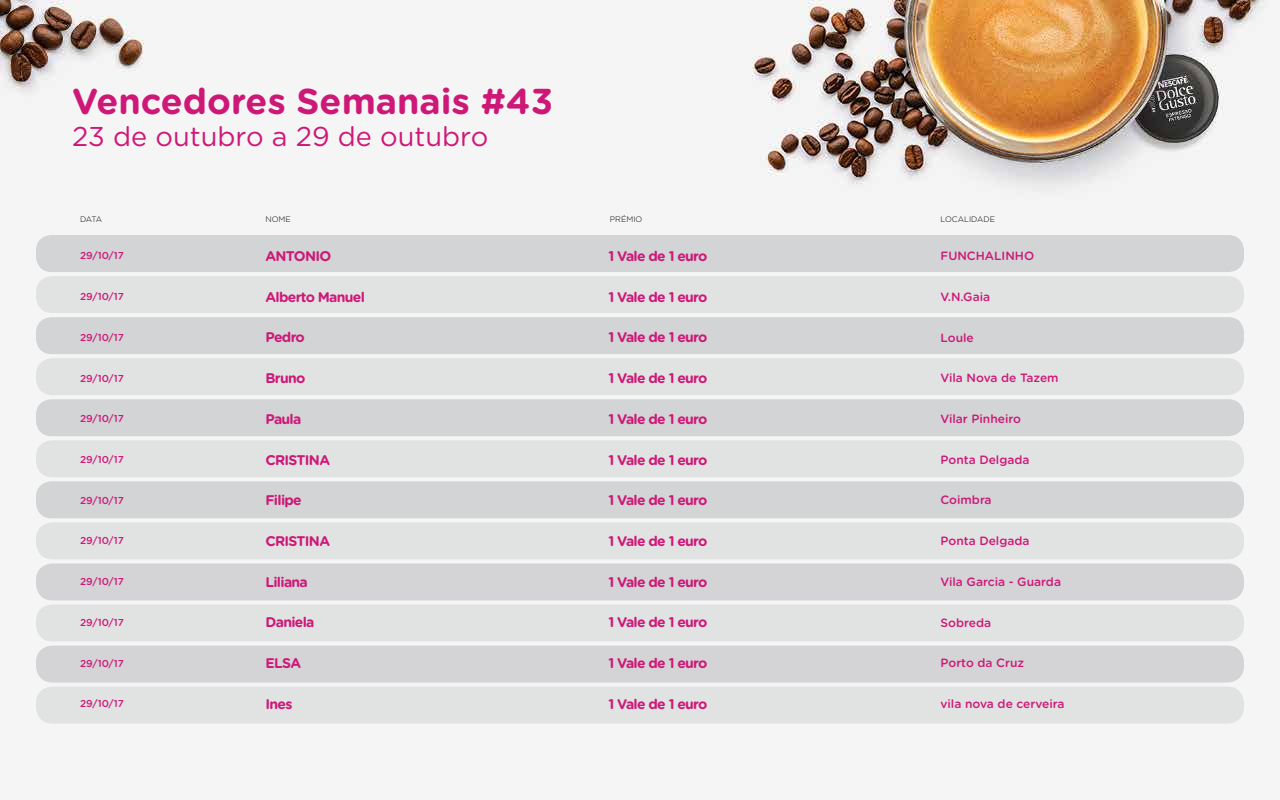
<style>
.page{position:relative;width:1280px;height:800px;background:#fff}
.page>*{position:absolute;margin:0;border:0;box-sizing:border-box;transform-origin:0 0}
.t1{font:700 36px "Gotham Rounded";color:#ce1877}
.t2{font:27.2px "Gotham Rounded";color:#ce1877}
.t3{font:700 14px "Gotham Rounded";letter-spacing:-.05em;color:#ce1877}
.t4{font:500 12px "Gotham Rounded";color:#ce1877}
.t5{font:500 10px "Gotham Rounded";color:#ce1877}
.t6{font:300 8px "Gotham Rounded";color:#000}
</style>
<div class="page">
<img style="left:0;top:0;width:1270px;height:724px">
<div style="left:36px;top:235px;width:1208px;height:37px;background:#d1d3d4;border-radius:16px"></div>
<div style="left:36px;top:399px;width:1208px;height:37px;background:#d1d3d4;border-radius:16px"></div>
<div style="left:36px;top:317px;width:1208px;height:37px;background:#d1d3d4;border-radius:16px"></div>
<div style="left:36px;top:481px;width:1208px;height:37px;background:#d1d3d4;border-radius:16px"></div>
<div style="left:36px;top:276px;width:1208px;height:37px;background:#e0e1e2;border-radius:16px"></div>
<div style="left:36px;top:440px;width:1208px;height:37px;background:#e0e1e2;border-radius:16px"></div>
<div style="left:36px;top:358px;width:1208px;height:37px;background:#e0e1e2;border-radius:16px"></div>
<div style="left:36px;top:522px;width:1208px;height:37px;background:#e0e1e2;border-radius:16px"></div>
<div style="left:36px;top:563px;width:1208px;height:37px;background:#d3d3d5;border-radius:16px"></div>
<div style="left:36px;top:605px;width:1208px;height:37px;background:#e0e1e2;border-radius:16px"></div>
<div style="left:36px;top:646px;width:1208px;height:37px;background:#d3d3d5;border-radius:16px"></div>
<div style="left:36px;top:687px;width:1208px;height:37px;background:#e0e1e2;border-radius:16px"></div>
<h1 class="t1" style="left:72px;top:75px;width:483px">Vencedores Semanais #43</h1>
<h2 class="t2" style="left:72px;top:118px;width:418px">23 de outubro a 29 de outubro</h2>
<p class="t6" style="left:80px;top:214px;width:24px">DATA</p>
<p class="t6" style="left:265px;top:214px;width:27px">NOME</p>
<p class="t6" style="left:610px;top:214px;width:34px">PRÉMIO</p>
<p class="t6" style="left:940px;top:214px;width:56px">LOCALIDADE</p>
<p class="t5" style="left:80px;top:249px;width:45px">29/10/17</p>
<p class="t3" style="left:266px;top:246px;width:67px">ANTONIO</p>
<p class="t3" style="left:608px;top:246px;width:101px">1 Vale de 1 euro</p>
<p class="t4" style="left:940px;top:247px;width:95px">FUNCHALINHO</p>
<p class="t5" style="left:80px;top:289px;width:45px">29/10/17</p>
<p class="t3" style="left:266px;top:286px;width:101px">Alberto Manuel</p>
<p class="t3" style="left:608px;top:286px;width:101px">1 Vale de 1 euro</p>
<p class="t4" style="left:940px;top:288px;width:51px">V.N.Gaia</p>
<p class="t5" style="left:80px;top:330px;width:45px">29/10/17</p>
<p class="t3" style="left:266px;top:327px;width:41px">Pedro</p>
<p class="t3" style="left:608px;top:327px;width:101px">1 Vale de 1 euro</p>
<p class="t4" style="left:940px;top:329px;width:35px">Loule</p>
<p class="t5" style="left:80px;top:371px;width:45px">29/10/17</p>
<p class="t3" style="left:266px;top:368px;width:41px">Bruno</p>
<p class="t3" style="left:608px;top:368px;width:101px">1 Vale de 1 euro</p>
<p class="t4" style="left:940px;top:369px;width:120px">Vila Nova de Tazem</p>
<p class="t5" style="left:80px;top:412px;width:45px">29/10/17</p>
<p class="t3" style="left:266px;top:409px;width:37px">Paula</p>
<p class="t3" style="left:608px;top:409px;width:101px">1 Vale de 1 euro</p>
<p class="t4" style="left:940px;top:410px;width:82px">Vilar Pinheiro</p>
<p class="t5" style="left:80px;top:452px;width:45px">29/10/17</p>
<p class="t3" style="left:266px;top:449px;width:66px">CRISTINA</p>
<p class="t3" style="left:608px;top:449px;width:101px">1 Vale de 1 euro</p>
<p class="t4" style="left:940px;top:451px;width:91px">Ponta Delgada</p>
<p class="t5" style="left:80px;top:493px;width:45px">29/10/17</p>
<p class="t3" style="left:266px;top:490px;width:38px">Filipe</p>
<p class="t3" style="left:608px;top:490px;width:101px">1 Vale de 1 euro</p>
<p class="t4" style="left:940px;top:492px;width:53px">Coimbra</p>
<p class="t5" style="left:80px;top:534px;width:45px">29/10/17</p>
<p class="t3" style="left:266px;top:531px;width:66px">CRISTINA</p>
<p class="t3" style="left:608px;top:531px;width:101px">1 Vale de 1 euro</p>
<p class="t4" style="left:940px;top:532px;width:91px">Ponta Delgada</p>
<p class="t5" style="left:80px;top:574px;width:45px">29/10/17</p>
<p class="t3" style="left:266px;top:571px;width:44px">Liliana</p>
<p class="t3" style="left:608px;top:571px;width:101px">1 Vale de 1 euro</p>
<p class="t4" style="left:940px;top:573px;width:122px">Vila Garcia - Guarda</p>
<p class="t5" style="left:80px;top:615px;width:45px">29/10/17</p>
<p class="t3" style="left:266px;top:612px;width:51px">Daniela</p>
<p class="t3" style="left:608px;top:612px;width:101px">1 Vale de 1 euro</p>
<p class="t4" style="left:940px;top:614px;width:52px">Sobreda</p>
<p class="t5" style="left:80px;top:656px;width:45px">29/10/17</p>
<p class="t3" style="left:266px;top:653px;width:37px">ELSA</p>
<p class="t3" style="left:608px;top:653px;width:101px">1 Vale de 1 euro</p>
<p class="t4" style="left:940px;top:655px;width:85px">Porto da Cruz</p>
<p class="t5" style="left:80px;top:697px;width:45px">29/10/17</p>
<p class="t3" style="left:266px;top:694px;width:28px">Ines</p>
<p class="t3" style="left:608px;top:694px;width:101px">1 Vale de 1 euro</p>
<p class="t4" style="left:940px;top:695px;width:126px">vila nova de cerveira</p>
</div>
